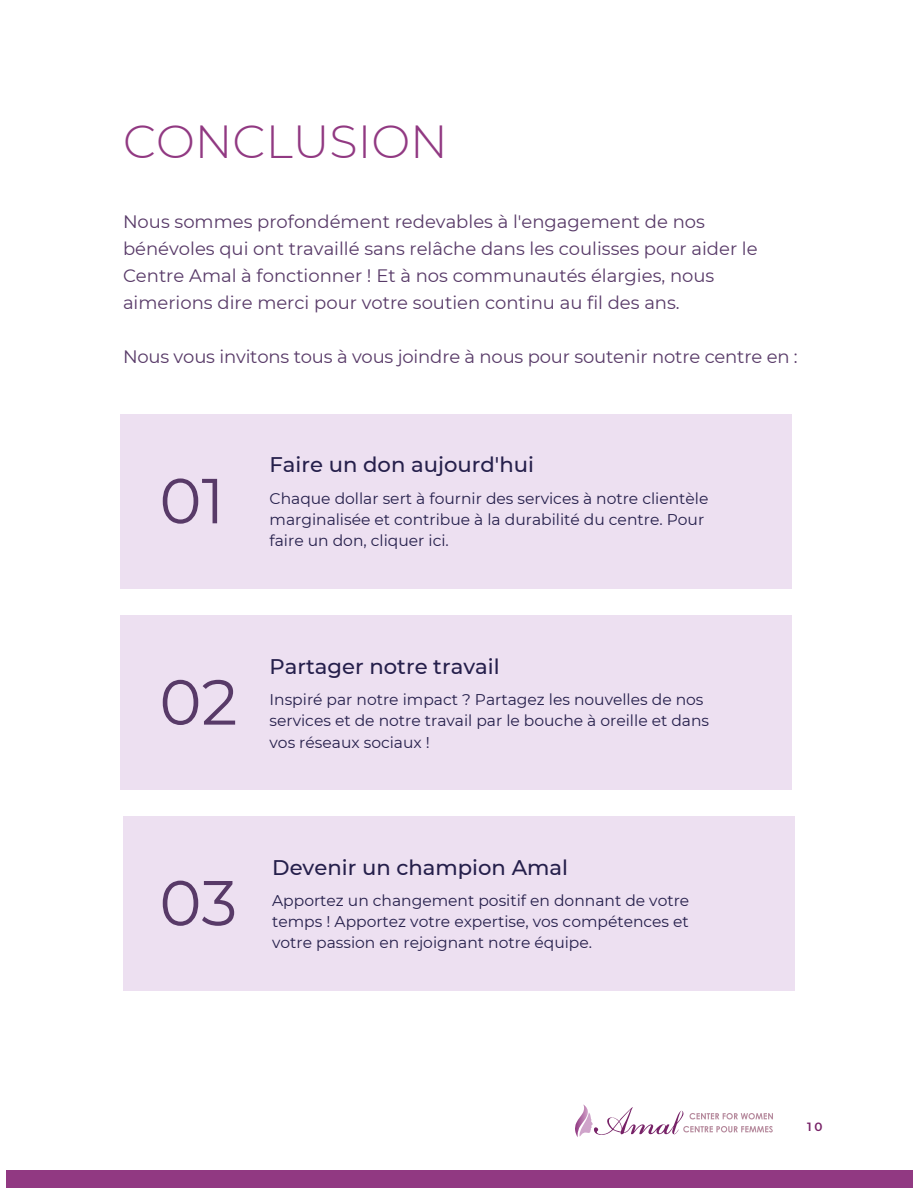
<style>
.page{position:relative;width:918px;height:1188px;background:#fff}
.page>*{position:absolute;margin:0;border:0;box-sizing:border-box;transform-origin:0 0}
.t1{font:63.45px "Montserrat";color:#583a68}
.t2{font:300 46.35px "Montserrat";color:#913982}
.t3{font:500 21.15px "Montserrat";color:#251f4b}
.t4{font:18px/27px "Montserrat";color:#583a68}
.t5{font:15.45px/21.3px "Montserrat";color:#251f4b}
.t6{font:600 12px "Montserrat";color:#772267}
</style>
<div class="page">
<div style="left:6px;top:1170px;width:906px;height:18px;background:#913982"></div>
<svg style="left:575px;top:1105px;width:198px;height:32px"></svg>
<div style="left:120px;top:414px;width:672px;height:175px;background:#ede0f1"></div>
<div style="left:120px;top:616px;width:672px;height:174px;background:#ede0f1"></div>
<div style="left:123px;top:817px;width:672px;height:174px;background:#ede0f1"></div>
<h2 class="t2" style="left:123px;top:114px;width:326px">CONCLUSION</h2>
<p class="t4" style="left:123px;top:208px;width:636px">Nous sommes profondément redevables à l'engagement de nos bénévoles qui ont travaillé sans relâche dans les coulisses pour aider le Centre Amal à fonctionner ! Et à nos communautés élargies, nous aimerions dire merci pour votre soutien continu au fil des ans.</p>
<p class="t4" style="left:123px;top:343px;width:676px">Nous vous invitons tous à vous joindre à nous pour soutenir notre centre en :</p>
<h1 class="t1" style="left:159px;top:462px;width:66px">01</h1>
<h3 class="t3" style="left:270px;top:452px;width:266px">Faire un don aujourd'hui</h3>
<p class="t5" style="left:270px;top:487px;width:440px">Chaque dollar sert à fournir des services à notre clientèle marginalisée et contribue à la durabilité du centre. Pour faire un don, cliquer ici.</p>
<h1 class="t1" style="left:159px;top:663px;width:80px">02</h1>
<h3 class="t3" style="left:270px;top:653px;width:232px">Partager notre travail</h3>
<p class="t5" style="left:270px;top:689px;width:441px">Inspiré par notre impact ? Partagez les nouvelles de nos services et de notre travail par le bouche à oreille et dans vos réseaux sociaux !</p>
<h1 class="t1" style="left:159px;top:864px;width:79px">03</h1>
<h3 class="t3" style="left:272px;top:854px;width:297px">Devenir un champion Amal</h3>
<p class="t5" style="left:272px;top:889px;width:419px;text-align:justify">Apportez un changement positif en donnant de votre temps ! Apportez votre expertise, vos compétences et votre passion en rejoignant notre équipe.</p>
<p class="t6" style="left:807px;top:1119px;width:17px">10</p>
</div>
